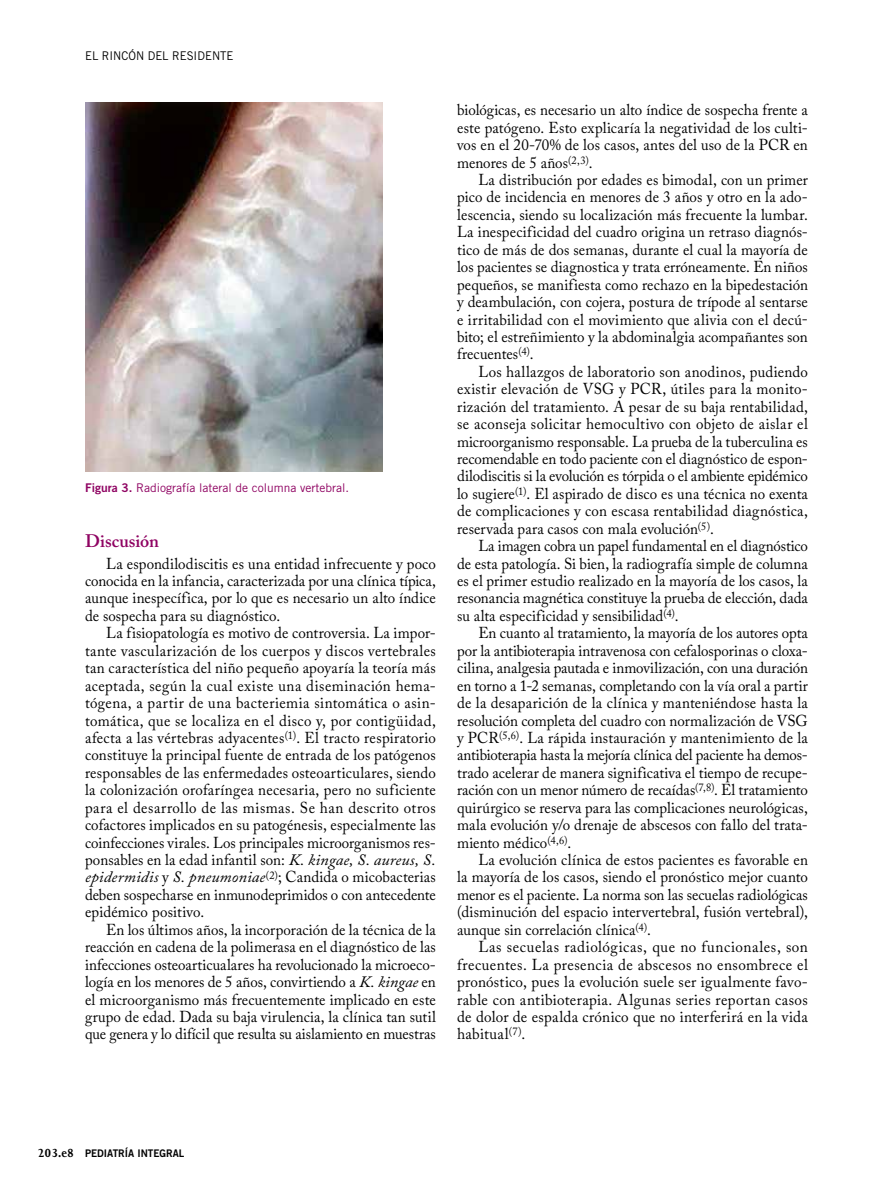
<style>
.page{position:relative;width:893px;height:1191px;background:#fff}
.page>*{position:absolute;margin:0;border:0;box-sizing:border-box;transform-origin:0 0}
.t1{font:600 18px "Adobe Caslon Pro";color:#8f0362}
.t2{font:15.75px/17.4px "Adobe Caslon Pro";letter-spacing:.005em;color:#000;text-align:justify;scale:.95 1}
.t3{font:15.75px/17.4px "Adobe Caslon Pro";letter-spacing:.005em;color:#000;text-align:justify;scale:.96 1}
.t4{font:12px "Trade Gothic";color:#8f0362}
.t5{font:12px "Trade Gothic";color:#000;scale:.95 1}
.t6{font:10.5px "Trade Gothic Bold Two";color:#000;scale:.95 1}
.s1{font-family:"Trade Gothic Bold Two"}
.s2{font-style:italic}
.s3{font-family:"Joanna MT Std";font-weight:700;font-size:13.5px}
</style>
<div class="page">
<img style="left:85px;top:103px;width:298px;height:369px">
<p class="t5" style="left:85px;top:49px;width:158px">el rincón del residente</p>
<p class="t4" style="left:85px;top:481px;width:265px"><span class="s1">Figura 3.</span> Radiografía lateral de columna vertebral.</p>
<p class="t1" style="left:85px;top:530px;width:76px">Discusión</p>
<p class="t2" style="left:85px;top:554px;width:371px;text-indent:21px">La espondilodiscitis es una entidad infrecuente y poco conocida en la infancia, caracterizada por una clínica típica, aunque inespecífica, por lo que es necesario un alto índice de sospecha para su diagnóstico.</p>
<p class="t2" style="left:85px;top:624px;width:371px;text-indent:21px">La fisiopatología es motivo de controversia. La impor&shy;tante vascularización de los cuerpos y discos vertebrales tan característica del niño pequeño apoyaría la teoría más aceptada, según la cual existe una diseminación hema&shy;tógena, a partir de una bacteriemia sintomática o asin&shy;tomática, que se localiza en el disco y, por contigüidad, afecta a las vértebras adyacentes<sup>(1)</sup>. El tracto respiratorio constituye la principal fuente de entrada de los patógenos responsables de las enfermedades osteoarticulares, siendo la colonización orofaríngea necesaria, pero no suficiente para el desarrollo de las mismas. Se han descrito otros cofactores implicados en su patogénesis, especialmente las coinfecciones virales. Los principales microorganismos res&shy;ponsables en la edad infantil son: <span class="s2">K. kingae, S. aureus, S. epidermidis</span> y <span class="s2">S. pneumoniae</span><sup>(2)</sup>; Candida o micobacterias deben sospecharse en inmunodeprimidos o con antecedente epidémico positivo.</p>
<p class="t2" style="left:85px;top:920px;width:371px;text-indent:21px">En los últimos años, la incorporación de la técnica de la reacción en cadena de la polimerasa en el diagnóstico de las infecciones osteoarticualares ha revolucionado la microeco&shy;logía en los menores de 5 años, convirtiendo a <span class="s2">K. kingae</span> en el microorganismo más frecuentemente implicado en este grupo de edad. Dada su baja virulencia, la clínica tan sutil que genera y lo difícil que resulta su aislamiento en muestras</p>
<p class="t2" style="left:457px;top:101px;width:371px">biológicas, es necesario un alto índice de sospecha frente a este patógeno. Esto explicaría la negatividad de los culti&shy;vos en el 20-70% de los casos, antes del uso de la PCR en menores de 5 años<sup>(2,3)</sup>.</p>
<p class="t2" style="left:457px;top:171px;width:371px;text-indent:21px">La distribución por edades es bimodal, con un primer pico de incidencia en menores de 3 años y otro en la ado&shy;lescencia, siendo su localización más frecuente la lumbar.<br>La inespecificidad del cuadro origina un retraso diagnós&shy;tico de más de dos semanas, durante el cual la mayoría de los pacientes se diagnostica y trata erróneamente. En niños pequeños, se manifiesta como rechazo en la bipedestación y deambulación, con cojera, postura de trípode al sentarse e irritabilidad con el movimiento que alivia con el decú&shy;bito; el estreñimiento y la abdominalgia acompañantes son frecuentes<sup>(4)</sup>.</p>
<p class="t2" style="left:457px;top:363px;width:371px;text-indent:21px">Los hallazgos de laboratorio son anodinos, pudiendo existir elevación de VSG y PCR, útiles para la monito&shy;rización del tratamiento. A pesar de su baja rentabilidad, se aconseja solicitar hemocultivo con objeto de aislar el microorganismo responsable. La prueba de la tuberculina es recomendable en todo paciente con el diagnóstico de espon&shy;dilodiscitis si la evolución es tórpida o el ambiente epidémico lo sugiere<sup>(1)</sup>. El aspirado de disco es una técnica no exenta de complicaciones y con escasa rentabilidad diagnóstica, reservada para casos con mala evolución<sup>(5)</sup>.</p>
<p class="t2" style="left:457px;top:537px;width:371px;text-indent:21px">La imagen cobra un papel fundamental en el diagnóstico de esta patología. Si bien, la radiografía simple de columna es el primer estudio realizado en la mayoría de los casos, la resonancia magnética constituye la prueba de elección, dada su alta especificidad y sensibilidad<sup>(4)</sup>.</p>
<p class="t2" style="left:457px;top:624px;width:371px;text-indent:21px">En cuanto al tratamiento, la mayoría de los autores opta por la antibioterapia intravenosa con cefalosporinas o cloxa&shy;cilina, analgesia pautada e inmovilización, con una duración en torno a 1-2 semanas, completando con la vía oral a partir de la desaparición de la clínica y manteniéndose hasta la resolución completa del cuadro con normalización de VSG y PCR<sup>(5,6)</sup>. La rápida instauración y mantenimiento de la antibioterapia hasta la mejoría clínica del paciente ha demos&shy;trado acelerar de manera significativa el tiempo de recupe&shy;ración con un menor número de recaídas<sup>(7,8)</sup>. El tratamiento quirúrgico se reserva para las complicaciones neurológicas, mala evolución y/o drenaje de abscesos con fallo del trata&shy;miento médico<sup>(4,6)</sup>.</p>
<p class="t2" style="left:457px;top:851px;width:371px;text-indent:21px">La evolución clínica de estos pacientes es favorable en la mayoría de los casos, siendo el pronóstico mejor cuanto menor es el paciente. La norma son las secuelas radiológicas (disminución del espacio intervertebral, fusión vertebral), aunque sin correlación clínica<sup>(4)</sup>.</p>
<p class="t3" style="left:457px;top:938px;width:367px;text-indent:21px">Las secuelas radiológicas, que no funcionales, son frecuentes. La presencia de abscesos no ensombrece el pronóstico, pues la evolución suele ser igualmente favo&shy;rable con antibioterapia. Algunas series reportan casos de dolor de espalda crónico que no interferirá en la vida habitual<sup>(7)</sup>.</p>
<p class="t6" style="left:38px;top:1146px;width:156px"><span class="s3">203.e8</span> PEDIATRÍA INTEGRAL</p>
</div>
